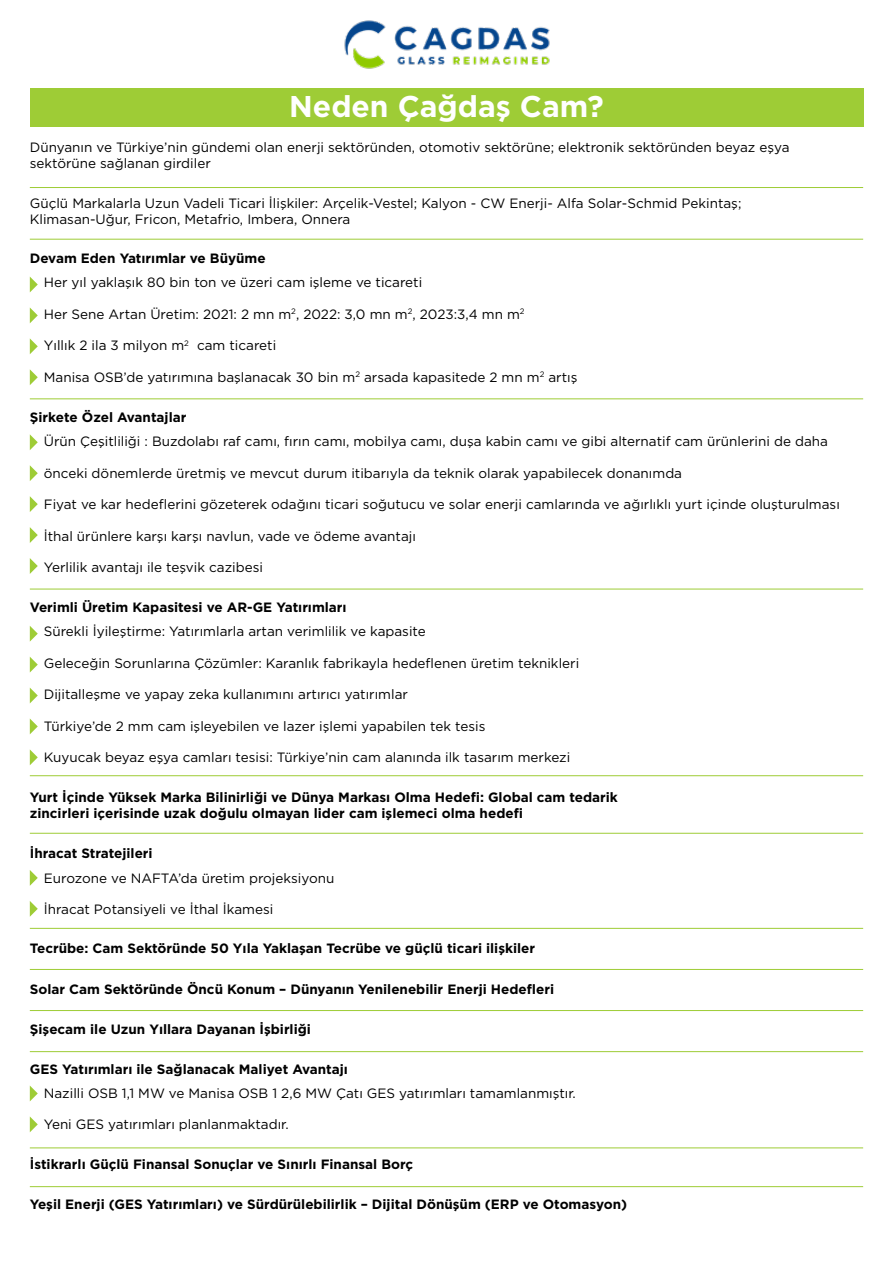
<style>
.page{position:relative;width:893px;height:1263px;background:#fff}
.page>*{position:absolute;margin:0;border:0;box-sizing:border-box;transform-origin:0 0}
.t1{font:700 30px "Gotham";color:#fff}
.t2{font:13.5px/16.2px "Gotham";color:#000}
.t3{font:700 13.5px/16.2px "Gotham";color:#000}
</style>
<div class="page">
<hr style="left:30px;top:187px;width:833px;height:1px;background:#9ecc36">
<hr style="left:30px;top:239px;width:833px;height:1px;background:#9ecc36">
<hr style="left:30px;top:398px;width:833px;height:1px;background:#9ecc36">
<hr style="left:30px;top:589px;width:833px;height:1px;background:#9ecc36">
<hr style="left:30px;top:775px;width:833px;height:1px;background:#9ecc36">
<hr style="left:30px;top:833px;width:833px;height:1px;background:#9ecc36">
<hr style="left:30px;top:928px;width:833px;height:1px;background:#9ecc36">
<hr style="left:30px;top:969px;width:833px;height:1px;background:#9ecc36">
<hr style="left:30px;top:1010px;width:833px;height:1px;background:#9ecc36">
<hr style="left:30px;top:1051px;width:833px;height:1px;background:#9ecc36">
<hr style="left:30px;top:1147px;width:833px;height:1px;background:#9ecc36">
<hr style="left:30px;top:1186px;width:833px;height:1px;background:#9ecc36">
<img style="left:344px;top:20px;width:206px;height:49px">
<div style="left:30px;top:88px;width:833px;height:39px;background:#9ecc36"></div>
<svg style="left:30px;top:277px;width:8px;height:15px"></svg>
<svg style="left:30px;top:307px;width:8px;height:16px"></svg>
<svg style="left:30px;top:338px;width:8px;height:16px"></svg>
<svg style="left:30px;top:369px;width:8px;height:16px"></svg>
<svg style="left:30px;top:434px;width:8px;height:16px"></svg>
<svg style="left:30px;top:465px;width:8px;height:16px"></svg>
<svg style="left:30px;top:496px;width:8px;height:16px"></svg>
<svg style="left:30px;top:527px;width:8px;height:16px"></svg>
<svg style="left:30px;top:558px;width:8px;height:16px"></svg>
<svg style="left:30px;top:626px;width:8px;height:16px"></svg>
<svg style="left:30px;top:657px;width:8px;height:15px"></svg>
<svg style="left:30px;top:870px;width:8px;height:16px"></svg>
<svg style="left:30px;top:901px;width:8px;height:16px"></svg>
<svg style="left:30px;top:1086px;width:8px;height:15px"></svg>
<svg style="left:30px;top:1116px;width:8px;height:16px"></svg>
<svg style="left:30px;top:688px;width:8px;height:15px"></svg>
<svg style="left:30px;top:718px;width:8px;height:16px"></svg>
<svg style="left:30px;top:749px;width:8px;height:16px"></svg>
<h1 class="t1" style="left:289px;top:86px;width:316px">Neden Çağdaş Cam?</h1>
<p class="t2" style="left:30px;top:139px;width:761px">Dünyanın ve Türkiye’nin gündemi olan enerji sektöründen, otomotiv sektörüne; elektronik sektöründen beyaz eşya sektörüne sağlanan girdiler</p>
<p class="t2" style="left:30px;top:194px;width:713px">Güçlü Markalarla Uzun Vadeli Ticari İlişkiler: Arçelik-Vestel; Kalyon - CW Enerji- Alfa Solar-Schmid Pekintaş;<br>Klimasan-Uğur, Fricon, Metafrio, Imbera, Onnera</p>
<p class="t3" style="left:30px;top:250px;width:237px">Devam Eden Yatırımlar ve Büyüme</p>
<p class="t2" style="left:44px;top:274px;width:380px">Her yıl yaklaşık 80 bin ton ve üzeri cam işleme ve ticareti</p>
<p class="t2" style="left:44px;top:306px;width:482px">Her Sene Artan Üretim: 2021: 2 mn m<sup>2</sup>, 2022: 3,0 mn m<sup>2</sup>, 2023:3,4 mn m<sup>2</sup></p>
<p class="t2" style="left:44px;top:337px;width:234px">Yıllık 2 ila 3 milyon m<sup>2</sup> cam ticareti</p>
<p class="t2" style="left:44px;top:369px;width:535px">Manisa OSB’de yatırımına başlanacak 30 bin m<sup>2</sup> arsada kapasitede 2 mn m<sup>2</sup> artış</p>
<p class="t3" style="left:30px;top:409px;width:158px">Şirkete Özel Avantajlar</p>
<p class="t2" style="left:44px;top:433px;width:786px">Ürün Çeşitliliği : Buzdolabı raf camı, fırın camı, mobilya camı, duşa kabin camı ve gibi alternatif cam ürünlerini de daha</p>
<p class="t2" style="left:44px;top:465px;width:640px">önceki dönemlerde üretmiş ve mevcut durum itibarıyla da teknik olarak yapabilecek donanımda</p>
<p class="t2" style="left:44px;top:496px;width:798px">Fiyat ve kar hedeflerini gözeterek odağını ticari soğutucu ve solar enerji camlarında ve ağırlıklı yurt içinde oluşturulması</p>
<p class="t2" style="left:44px;top:527px;width:374px">İthal ürünlere karşı karşı navlun, vade ve ödeme avantajı</p>
<p class="t2" style="left:44px;top:559px;width:221px">Yerlilik avantajı ile teşvik cazibesi</p>
<p class="t3" style="left:30px;top:599px;width:318px">Verimli Üretim Kapasitesi ve AR-GE Yatırımları</p>
<p class="t2" style="left:44px;top:623px;width:383px">Sürekli İyileştirme: Yatırımlarla artan verimlilik ve kapasite</p>
<p class="t2" style="left:44px;top:655px;width:537px">Geleceğin Sorunlarına Çözümler: Karanlık fabrikayla hedeflenen üretim teknikleri</p>
<p class="t2" style="left:44px;top:686px;width:366px">Dijitalleşme ve yapay zeka kullanımını artırıcı yatırımlar</p>
<p class="t2" style="left:44px;top:718px;width:443px">Türkiye’de 2 mm cam işleyebilen ve lazer işlemi yapabilen tek tesis</p>
<p class="t2" style="left:44px;top:749px;width:528px">Kuyucak beyaz eşya camları tesisi: Türkiye’nin cam alanında ilk tasarım merkezi</p>
<p class="t3" style="left:30px;top:789px;width:590px">Yurt İçinde Yüksek Marka Bilinirliği ve Dünya Markası Olma Hedefi: Global cam tedarik zincirleri içerisinde uzak doğulu olmayan lider cam işlemeci olma hedefi</p>
<p class="t3" style="left:30px;top:845px;width:124px">İhracat Stratejileri</p>
<p class="t2" style="left:44px;top:869px;width:292px">Eurozone ve NAFTA’da üretim projeksiyonu</p>
<p class="t2" style="left:44px;top:901px;width:231px">İhracat Potansiyeli ve İthal İkamesi</p>
<p class="t3" style="left:30px;top:940px;width:507px">Tecrübe: Cam Sektöründe 50 Yıla Yaklaşan Tecrübe ve güçlü ticari ilişkiler</p>
<p class="t3" style="left:30px;top:980px;width:526px">Solar Cam Sektöründe Öncü Konum – Dünyanın Yenilenebilir Enerji Hedefleri</p>
<p class="t3" style="left:30px;top:1020px;width:283px">Şişecam ile Uzun Yıllara Dayanan İşbirliği</p>
<p class="t3" style="left:30px;top:1060px;width:320px">GES Yatırımları ile Sağlanacak Maliyet Avantajı</p>
<p class="t2" style="left:44px;top:1085px;width:534px">Nazilli OSB 1,1 MW ve Manisa OSB 1 2,6 MW Çatı GES yatırımları tamamlanmıştır.</p>
<p class="t2" style="left:44px;top:1116px;width:246px">Yeni GES yatırımları planlanmaktadır.</p>
<p class="t3" style="left:30px;top:1156px;width:385px">İstikrarlı Güçlü Finansal Sonuçlar ve Sınırlı Finansal Borç</p>
<p class="t3" style="left:30px;top:1196px;width:599px">Yeşil Enerji (GES Yatırımları) ve Sürdürülebilirlik – Dijital Dönüşüm (ERP ve Otomasyon)</p>
</div>
